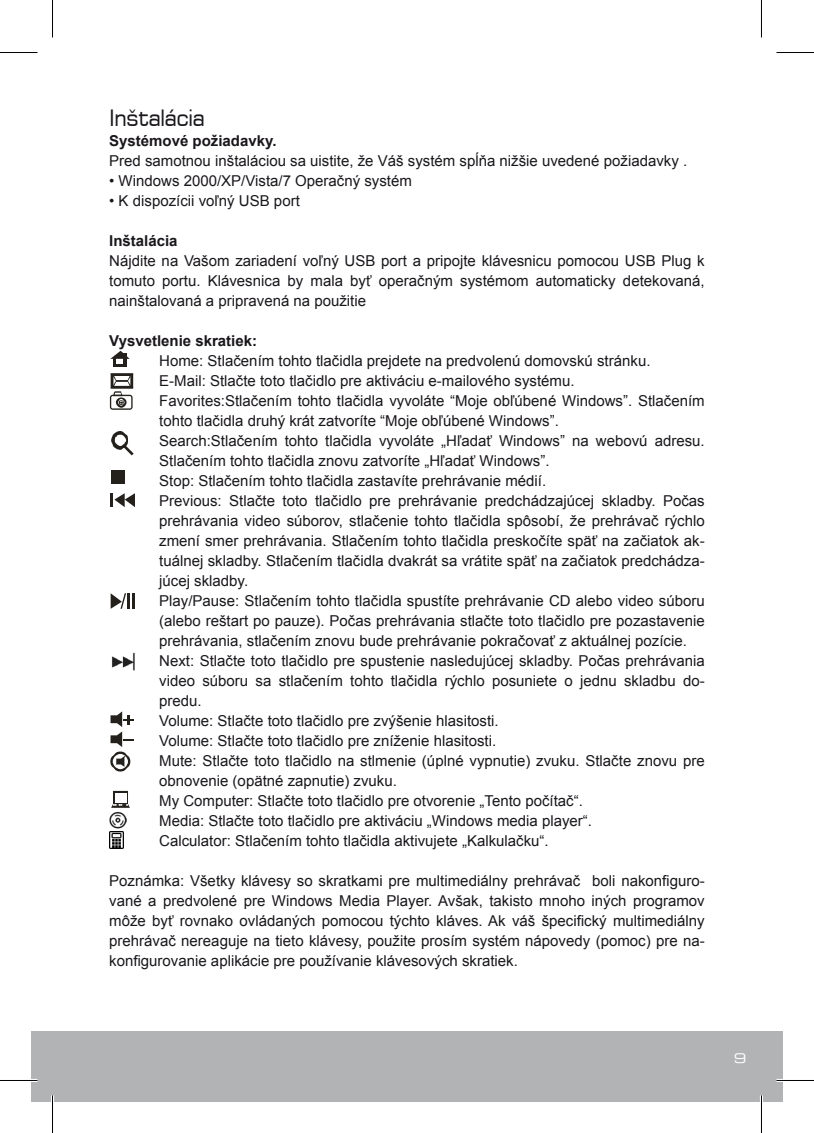
<style>
.page{position:relative;width:814px;height:1133px;background:#fff}
.page>*{position:absolute;margin:0;border:0;box-sizing:border-box;transform-origin:0 0}
.t1{font:22.5px "Square 721 EU";letter-spacing:-.04em;color:#1a171c}
.t2{font:15px/20px "Arial";color:#1a171c;text-align:justify}
.t3{font:700 15px "Arial";color:#1a171c}
.t4{font:13.25px "Square 721 Ex EU";color:#fff}
</style>
<div class="page">
<div style="left:31px;top:1031px;width:751px;height:70px;background:#b1b3b4"></div>
<svg style="left:110px;top:351px;width:20px;height:16px"></svg>
<svg style="left:110px;top:373px;width:23px;height:37px"></svg>
<svg style="left:111px;top:431px;width:23px;height:24px"></svg>
<div style="left:111px;top:470px;width:13px;height:13px;background:#24211d"></div>
<svg style="left:114px;top:493px;width:21px;height:14px"></svg>
<hr style="left:110px;top:493px;width:3px;height:14px;background:#24211d">
<svg style="left:111px;top:593px;width:19px;height:16px"></svg>
<hr style="left:132px;top:593px;width:3px;height:16px;background:#24211d">
<img style="left:112px;top:653px;width:23px;height:18px">
<svg style="left:110px;top:711px;width:24px;height:60px"></svg>
<svg style="left:111px;top:791px;width:19px;height:17px"></svg>
<div style="left:115px;top:792px;width:11px;height:10px;background:#fff"></div>
<img style="left:109px;top:811px;width:17px;height:17px">
<img style="left:109px;top:831px;width:15px;height:17px">
<hr style="left:0;top:1078px;width:38px;height:4px;background:#fff">
<hr style="left:776px;top:1078px;width:38px;height:4px;background:#fff">
<hr style="left:51px;top:1095px;width:3px;height:38px;background:#fff">
<hr style="left:760px;top:1095px;width:3px;height:38px;background:#fff">
<hr style="left:0;top:52px;width:38px;height:1px;background:#000">
<hr style="left:776px;top:52px;width:38px;height:1px;background:#000">
<hr style="left:0;top:1080px;width:38px;height:1px;background:#000">
<hr style="left:776px;top:1080px;width:38px;height:1px;background:#000">
<hr style="left:52px;top:0;width:1px;height:38px;background:#000">
<hr style="left:52px;top:1095px;width:1px;height:38px;background:#000">
<hr style="left:761px;top:0;width:1px;height:38px;background:#000">
<hr style="left:761px;top:1095px;width:1px;height:38px;background:#000">
<h1 class="t1" style="left:109px;top:103px;width:98px">Inštalácia</h1>
<p class="t3" style="left:109px;top:130px;width:169px">Systémové požiadavky.</p>
<p class="t2" style="left:109px;top:150px;width:579px">Pred samotnou inštaláciou sa uistite, že Váš systém spĺňa nižšie uvedené požiadavky .</p>
<p class="t2" style="left:109px;top:170px;width:304px">• Windows 2000/XP/Vista/7 Operačný systém</p>
<p class="t2" style="left:109px;top:190px;width:192px">• K dispozícii voľný USB port</p>
<p class="t3" style="left:109px;top:230px;width:70px">Inštalácia</p>
<p class="t2" style="left:109px;top:250px;width:597px">Nájdite na Vašom zariadení voľný USB port a pripojte klávesnicu pomocou USB Plug k tomuto portu. Klávesnica by mala byť operačným systémom automaticky detekovaná, nainštalovaná a pripravená na použitie</p>
<p class="t3" style="left:109px;top:330px;width:149px">Vysvetlenie skratiek:</p>
<p class="t2" style="left:159px;top:350px;width:547px;text-align:left">Home: Stlačením tohto tlačidla prejdete na predvolenú domovskú stránku.<br>E-Mail: Stlačte toto tlačidlo pre aktiváciu e-mailového systému.<br>Favorites:Stlačením tohto tlačidla vyvoláte “Moje obľúbené Windows”. Stlačením tohto tlačidla druhý krát zatvoríte “Moje obľúbené Windows”.<br>Search:Stlačením tohto tlačidla vyvoláte „Hľadať Windows” na webovú adresu.<br>Stlačením tohto tlačidla znovu zatvoríte „Hľadať Windows”.<br>Stop: Stlačením tohto tlačidla zastavíte prehrávanie médií.<br>Previous: Stlačte toto tlačidlo pre prehrávanie predchádzajúcej skladby. Počas prehrávania video súborov, stlačenie tohto tlačidla spôsobí, že prehrávač rýchlo zmení smer prehrávania. Stlačením tohto tlačidla preskočíte späť na začiatok ak&shy;tuálnej skladby. Stlačením tlačidla dvakrát sa vrátite späť na začiatok predchádza&shy;júcej skladby.<br>Play/Pause: Stlačením tohto tlačidla spustíte prehrávanie CD alebo video súboru (alebo reštart po pauze). Počas prehrávania stlačte toto tlačidlo pre pozastavenie prehrávania, stlačením znovu bude prehrávanie pokračovať z aktuálnej pozície.<br>Next: Stlačte toto tlačidlo pre spustenie nasledujúcej skladby. Počas prehrávania video súboru sa stlačením tohto tlačidla rýchlo posuniete o jednu skladbu do&shy;predu.<br>Volume: Stlačte toto tlačidlo pre zvýšenie hlasitosti.<br>Volume: Stlačte toto tlačidlo pre zníženie hlasitosti.<br>Mute: Stlačte toto tlačidlo na stlmenie (úplné vypnutie) zvuku. Stlačte znovu pre obnovenie (opätné zapnutie) zvuku.<br>My Computer: Stlačte toto tlačidlo pre otvorenie „Tento počítač“.<br>Media: Stlačte toto tlačidlo pre aktiváciu „Windows media player“.<br>Calculator: Stlačením tohto tlačidla aktivujete „Kalkulačku“.</p>
<p class="t2" style="left:109px;top:870px;width:597px">Poznámka: Všetky klávesy so skratkami pre multimediálny prehrávač boli nakonfiguro&shy;vané a predvolené pre Windows Media Player. Avšak, takisto mnoho iných programov môže byť rovnako ovládaných pomocou týchto kláves. Ak váš špecifický multimediálny prehrávač nereaguje na tieto klávesy, použite prosím systém nápovedy (pomoc) pre na&shy;konfigurovanie aplikácie pre používanie klávesových skratiek.</p>
<p class="t4" style="left:734px;top:1050px;width:14px">9</p>
</div>
